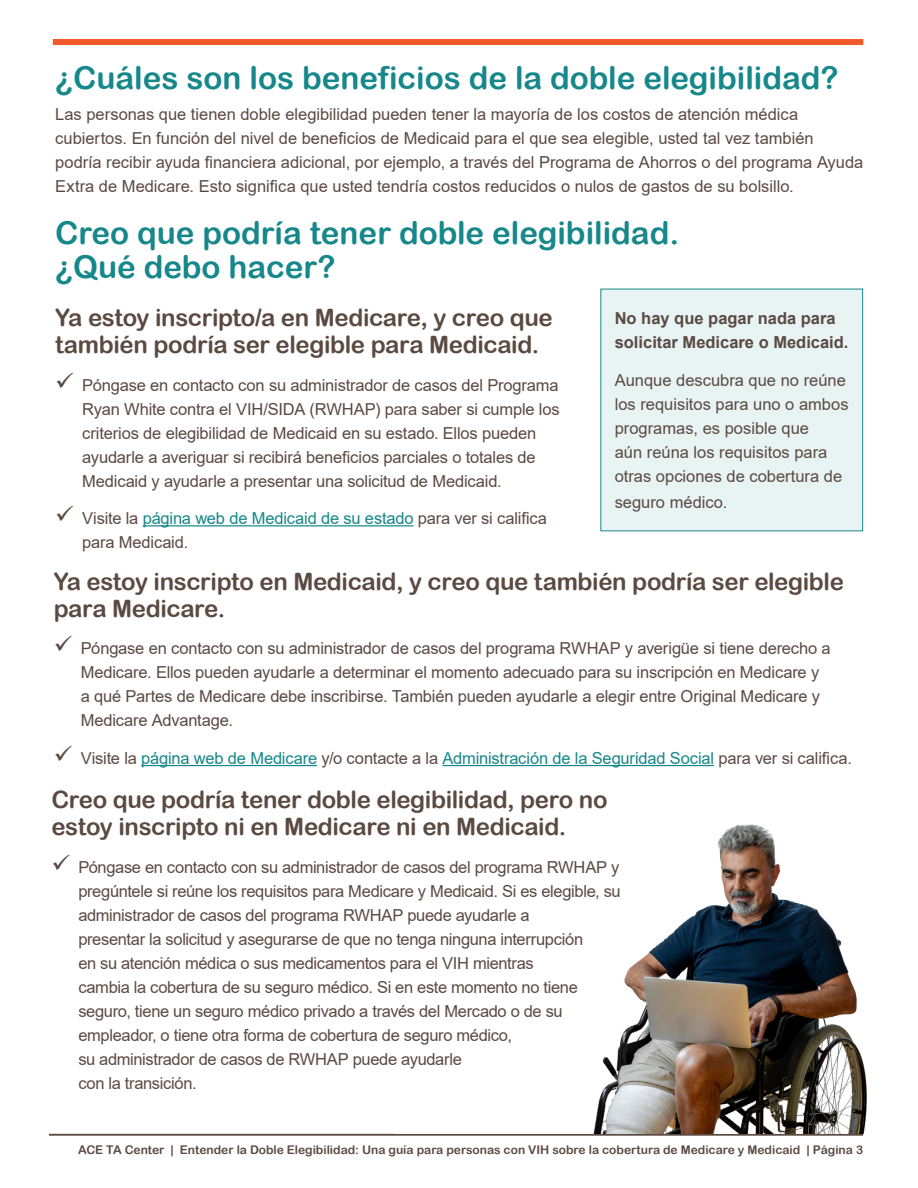
<style>
.page{position:relative;width:918px;height:1188px;background:#fff}
.page>*{position:absolute;margin:0;border:0;box-sizing:border-box;transform-origin:0 0}
.t1{font:31.5px/34.5px "Arial Rounded MT Bold";color:#16878a}
.t2{font:24px/27px "Arial Rounded MT Bold";letter-spacing:-.015em;color:#5a4a42}
.t3{font:16.5px/24px "Arial";letter-spacing:-.01em;color:#5a4a42}
.t4{font:16.5px "Arial";letter-spacing:-.015em;color:#16878a}
.t5{font:700 16.5px/24px "Arial";color:#5a4a42}
.t6{font:12px "Arial Rounded MT Bold";color:#5a4a42}
.s1{color:#16878a}
.s2{color:#5a4a42}
</style>
<div class="page">
<hr style="left:49px;top:1134px;width:814px;height:2px;background:#5a4a42">
<div style="left:53px;top:39px;width:810px;height:6px;background:#f1592a"></div>
<hr style="left:143px;top:525px;width:271px;height:1px;background:#16878a">
<div style="left:601px;top:289px;width:262px;height:242px;background:#e8f3f3"></div>
<hr style="left:141px;top:765px;width:176px;height:1px;background:#16878a">
<hr style="left:443px;top:765px;width:271px;height:1px;background:#16878a">
<img style="left:593px;top:824px;width:274px;height:310px">
<h2 class="t1" style="left:55px;top:60px;width:785px">¿Cuáles son los beneficios de la doble elegibilidad?</h2>
<p class="t3" style="left:55px;top:102px;width:810px">Las personas que tienen doble elegibilidad pueden tener la mayoría de los costos de atención médica cubiertos. En función del nivel de beneficios de Medicaid para el que sea elegible, usted tal vez también podría recibir ayuda financiera adicional, por ejemplo, a través del Programa de Ahorros o del programa Ayuda Extra de Medicare. Esto significa que usted tendría costos reducidos o nulos de gastos de su bolsillo.</p>
<h2 class="t1" style="left:55px;top:215px;width:626px">Creo que podría tener doble elegibilidad. ¿Qué debo hacer?</h2>
<h3 class="t2" style="left:55px;top:304px;width:499px">Ya estoy inscripto/a en Medicare, y creo que también podría ser elegible para Medicaid.</h3>
<p class="t3" style="left:82px;top:373px;width:479px;text-indent:-27px">✔ Póngase en contacto con su administrador de casos del Programa Ryan White contra el VIH/SIDA (RWHAP) para saber si cumple los criterios de elegibilidad de Medicaid en su estado. Ellos pueden ayudarle a averiguar si recibirá beneficios parciales o totales de Medicaid y ayudarle a presentar una solicitud de Medicaid.</p>
<p class="t3" style="left:82px;top:506px;width:466px;text-indent:-27px">✔ Visite la <span class="s1">página web de Medicaid de su estado</span> para ver si califica para Medicaid.</p>
<p class="t5" style="left:615px;top:307px;width:235px">No hay que pagar nada para solicitar Medicare o Medicaid.</p>
<p class="t3" style="left:615px;top:368px;width:235px">Aunque descubra que no reúne los requisitos para uno o ambos programas, es posible que<br>aún reúna los requisitos para otras opciones de cobertura de</p>
<p class="t3" style="left:615px;top:490px;width:114px">seguro médico.</p>
<h3 class="t2" style="left:54px;top:567px;width:792px">Ya estoy inscripto en Medicaid, y creo que también podría ser elegible para Medicare.</h3>
<p class="t3" style="left:81px;top:636px;width:752px;text-indent:-27px">✔ Póngase en contacto con su administrador de casos del programa RWHAP y averigüe si tiene derecho a Medicare. Ellos pueden ayudarle a determinar el momento adecuado para su inscripción en Medicare y a qué Partes de Medicare debe inscribirse. También pueden ayudarle a elegir entre Original Medicare y Medicare Advantage.</p>
<p class="t4" style="left:54px;top:747px;width:800px"><span class="s2">✔ Visite la</span> página web de Medicare <span class="s2">y/o contacte a la</span> Administración de la Seguridad Social <span class="s2">para ver si califica.</span></p>
<h3 class="t2" style="left:51px;top:786px;width:558px">Creo que podría tener doble elegibilidad, pero no estoy inscripto ni en Medicare ni en Medicaid.</h3>
<p class="t3" style="left:78px;top:855px;width:544px;text-indent:-27px">✔ Póngase en contacto con su administrador de casos del programa RWHAP y pregúntele si reúne los requisitos para Medicare y Medicaid. Si es elegible, su administrador de casos del programa RWHAP puede ayudarle a<br>presentar la solicitud y asegurarse de que no tenga ninguna interrupción<br>en su atención médica o sus medicamentos para el VIH mientras<br>cambia la cobertura de su seguro médico. Si en este momento no tiene seguro, tiene un seguro médico privado a través del Mercado o de su empleador, o tiene otra forma de cobertura de seguro médico,<br>su administrador de casos de RWHAP puede ayudarle<br>con la transición.</p>
<p class="t6" style="left:78px;top:1142px;width:787px">ACE TA Center | Entender la Doble Elegibilidad: Una guía para personas con VIH sobre la cobertura de Medicare y Medicaid | Página 3</p>
</div>
